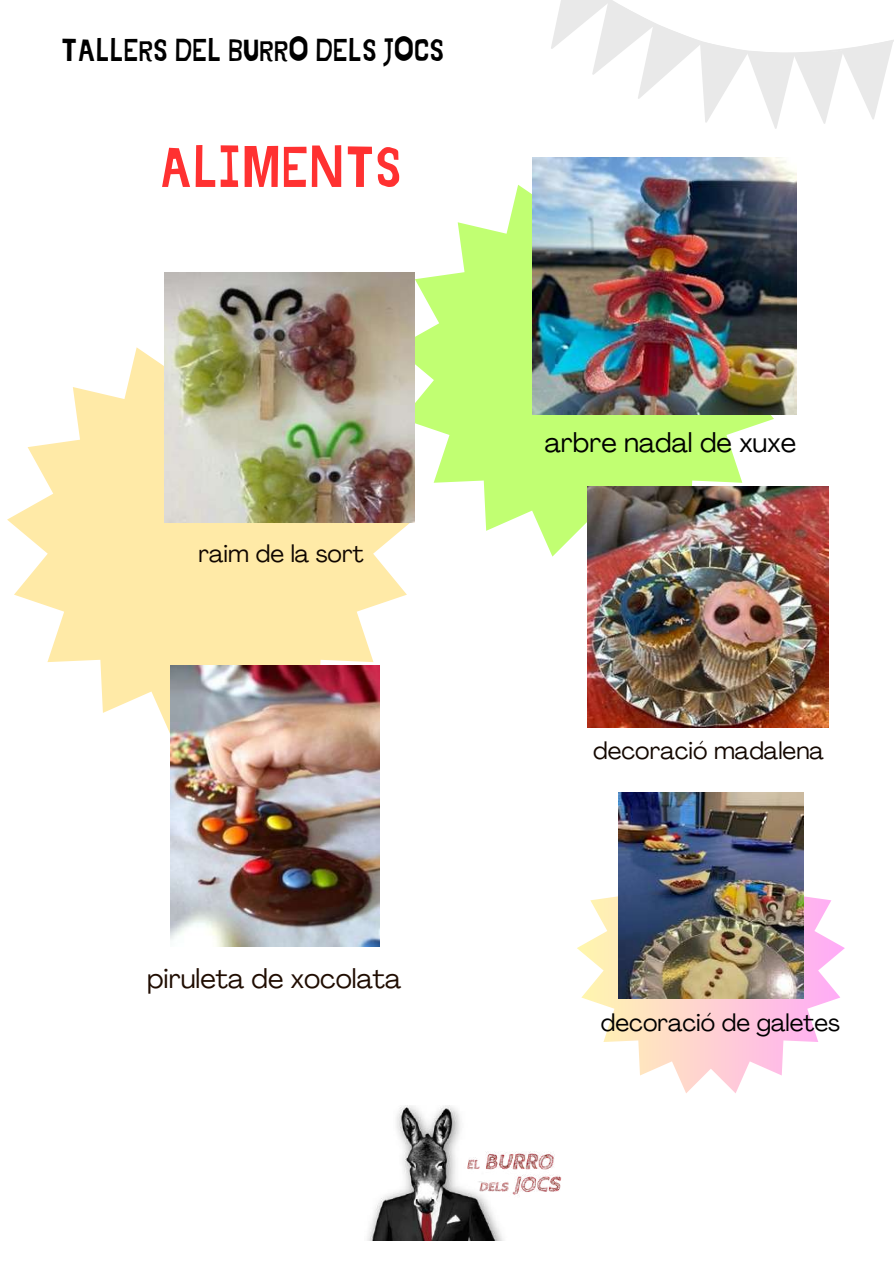
<style>
.page{position:relative;width:894px;height:1264px;background:#fff}
.page>*{position:absolute;margin:0;border:0;box-sizing:border-box;transform-origin:0 0}
.t1{font:57.3px "Jingleberry";color:#ff3131}
.t2{font:31.5px "Jingleberry";color:#000}
.t3{font:27px "Agrandir";color:#200d02}
.t4{font:27px "Agrandir";color:#000}
.t5{font:24px "Agrandir";color:#000}
.t6{font:24px "Agrandir";color:#140801}
.t7{font:24px "Agrandir";color:#100600}
</style>
<div class="page">
<svg style="left:551px;top:0;width:342px;height:129px"></svg>
<img style="left:367px;top:1105px;width:195px;height:135px">
<svg style="left:414px;top:185px;width:366px;height:371px;fill:#c1ff72"></svg>
<svg style="left:7px;top:347px;width:407px;height:393px;fill:#ffeaa7"></svg>
<svg style="left:577px;top:825px;width:267px;height:268px"></svg>
<img style="left:618px;top:792px;width:185px;height:206px">
<img style="left:164px;top:272px;width:250px;height:250px">
<img style="left:170px;top:666px;width:209px;height:280px">
<img style="left:532px;top:158px;width:264px;height:256px">
<img style="left:588px;top:486px;width:240px;height:241px">
<p class="t2" style="left:61px;top:36px;width:384px">TALLERS DEL BURRO DELS JOCS</p>
<h1 class="t1" style="left:160px;top:141px;width:244px">ALIMENTS</h1>
<p class="t7" style="left:198px;top:543px;width:166px">raim de la sort</p>
<p class="t3" style="left:147px;top:967px;width:256px">piruleta de xocolata</p>
<p class="t4" style="left:544px;top:431px;width:253px">arbre nadal de xuxe</p>
<p class="t6" style="left:593px;top:741px;width:232px">decoració madalena</p>
<p class="t5" style="left:600px;top:1012px;width:240px">decoració de galetes</p>
</div>
